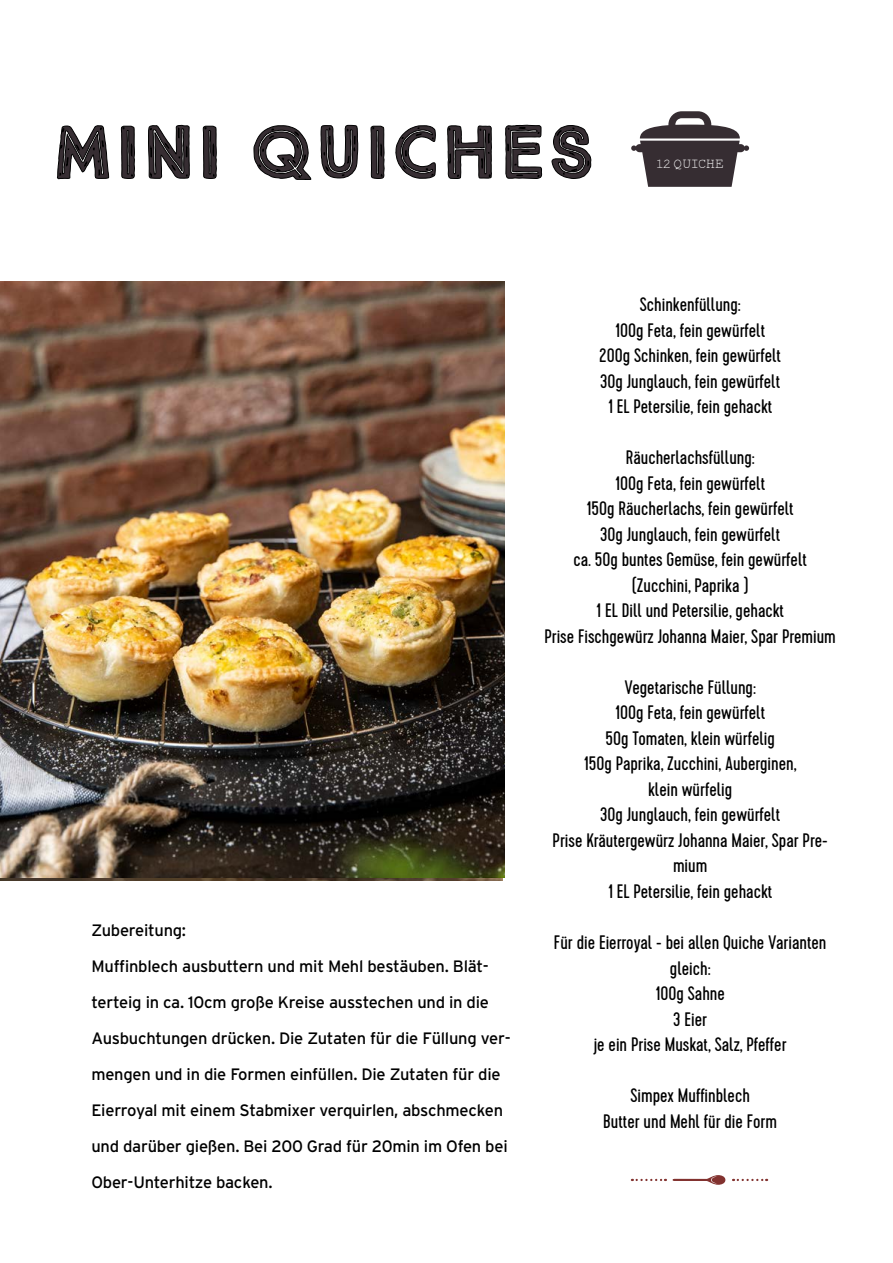
<style>
.page{position:relative;width:893px;height:1263px;background:#fff}
.page>*{position:absolute;margin:0;border:0;box-sizing:border-box;transform-origin:0 0}
.t1{font:900 75px "True North Rough Inline";letter-spacing:.045em;color:#362d32}
.t2{font:19.5px/25.5px "Cervo";color:#000;text-align:center}
.t3{font:16.5px/36px "Interstate";letter-spacing:-.015em;color:#000}
.t4{font:12px "Autumn";letter-spacing:.01em;color:#fff}
</style>
<div class="page">
<svg style="left:57px;top:125px;width:52px;height:54px"></svg>
<svg style="left:121px;top:125px;width:14px;height:54px"></svg>
<svg style="left:148px;top:125px;width:42px;height:54px"></svg>
<svg style="left:203px;top:125px;width:14px;height:54px"></svg>
<svg style="left:253px;top:125px;width:59px;height:55px"></svg>
<svg style="left:320px;top:125px;width:38px;height:54px"></svg>
<svg style="left:370px;top:125px;width:15px;height:54px"></svg>
<svg style="left:395px;top:125px;width:41px;height:54px"></svg>
<svg style="left:447px;top:125px;width:45px;height:54px"></svg>
<svg style="left:505px;top:124px;width:37px;height:55px"></svg>
<svg style="left:551px;top:125px;width:41px;height:54px"></svg>
<svg style="left:632px;top:1179px;width:34px;height:2px"></svg>
<svg style="left:733px;top:1179px;width:34px;height:2px"></svg>
<svg style="left:673px;top:1175px;width:52px;height:10px"></svg>
<svg style="left:631px;top:111px;width:118px;height:76px"></svg>
<img style="left:0;top:282px;width:505px;height:596px">
<h1 class="t1" style="left:53px;top:106px;width:544px">MINI QUICHES</h1>
<p class="t4" style="left:657px;top:158px;width:68px">12 QUICHE</p>
<p class="t3" style="left:91px;top:912px;width:421px">Zubereitung:<br>Muffinblech ausbuttern und mit Mehl bestäuben. Blät&shy;terteig in ca. 10cm große Kreise ausstechen und in die Ausbuchtungen drücken. Die Zutaten für die Füllung ver&shy;mengen und in die Formen einfüllen. Die Zutaten für die Eierroyal mit einem Stabmixer verquirlen, abschmecken und darüber gießen. Bei 200 Grad für 20min im Ofen bei Ober-Unterhitze backen.</p>
<p class="t2" style="left:599px;top:292px;width:183px">Schinkenfüllung:<br>100g Feta, fein gewürfelt<br>200g Schinken, fein gewürfelt<br>30g Junglauch, fein gewürfelt<br>1 EL Petersilie, fein gehackt</p>
<p class="t2" style="left:544px;top:445px;width:293px">Räucherlachsfüllung:<br>100g Feta, fein gewürfelt<br>150g Räucherlachs, fein gewürfelt<br>30g Junglauch, fein gewürfelt<br>ca. 50g buntes Gemüse, fein gewürfelt (Zucchini, Paprika )<br>1 EL Dill und Petersilie, gehackt<br>Prise Fischgewürz Johanna Maier, Spar Premium</p>
<p class="t2" style="left:553px;top:675px;width:277px">Vegetarische Füllung:<br>100g Feta, fein gewürfelt<br>50g Tomaten, klein würfelig<br>150g Paprika, Zucchini, Auberginen,<br>klein würfelig<br>30g Junglauch, fein gewürfelt<br>Prise Kräutergewürz Johanna Maier, Spar Pre&shy;mium<br>1 EL Petersilie, fein gehackt</p>
<p class="t2" style="left:554px;top:930px;width:274px">Für die Eierroyal - bei allen Quiche Varianten gleich:<br>100g Sahne<br>3 Eier<br>je ein Prise Muskat, Salz, Pfeffer</p>
<p class="t2" style="left:603px;top:1083px;width:175px">Simpex Muffinblech<br>Butter und Mehl für die Form</p>
</div>
